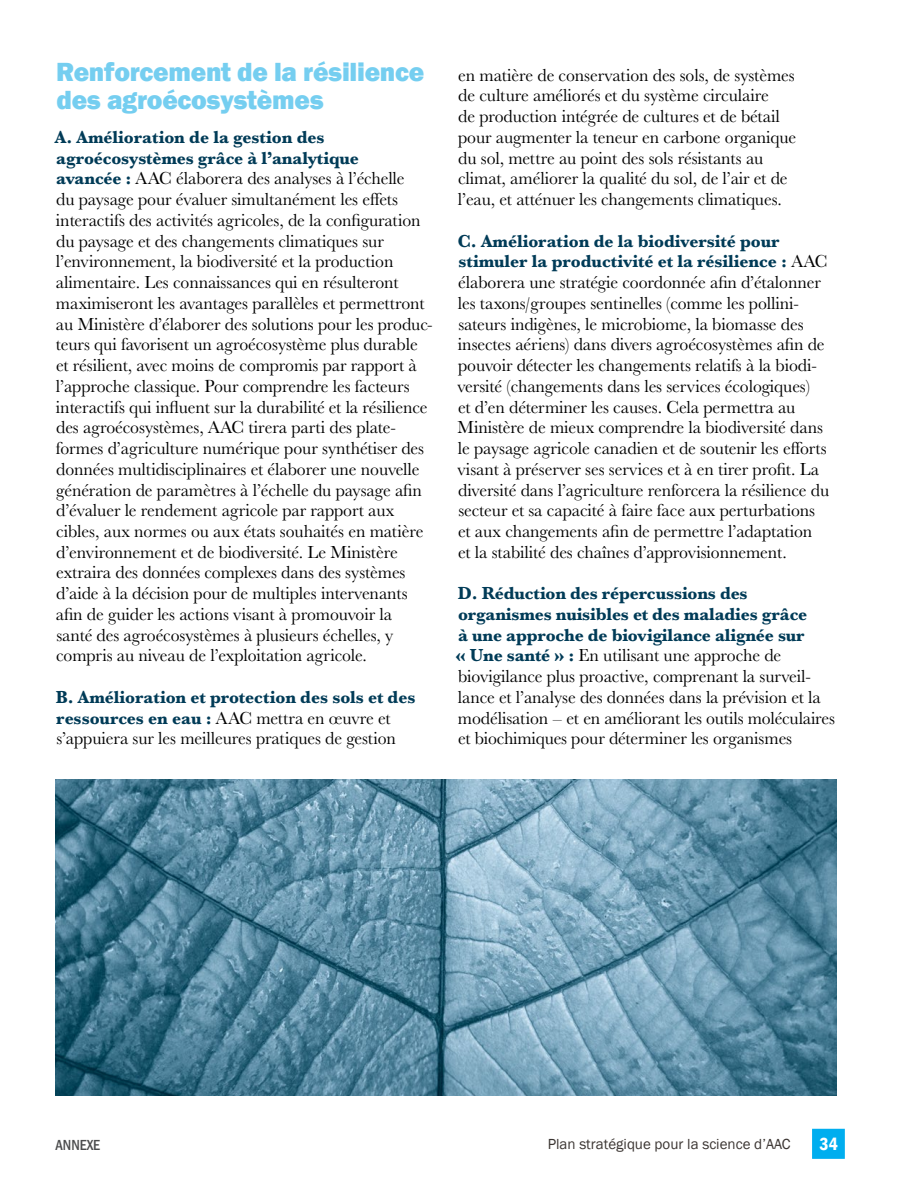
<style>
.page{position:relative;width:918px;height:1188px;background:#fff}
.page>*{position:absolute;margin:0;border:0;box-sizing:border-box;transform-origin:0 0}
.Sub_Header_I{font:800 27px/28.5px "Franklin Gothic";letter-spacing:-.01em;color:#75cef0}
.Paragraph_Style_1_FR{font:18px/20.7px "Baskerville URW";letter-spacing:-.005em;color:#000}
.t1{font:600 condensed 18px "Franklin Gothic";color:#fff}
.t2{font:15px "Franklin Gothic";color:#3b3532}
.t3{font:500 condensed 15px "Franklin Gothic";color:#4b4c4d}
.s1{font-weight:700;font-stretch:expanded;color:#003b57}
</style>
<div class="page">
<div style="left:812px;top:1129px;width:33px;height:30px;background:#00aeef;border:2px solid #00aeef"></div>
<img style="left:56px;top:780px;width:781px;height:316px">
<h2 class="Sub_Header_I" style="left:56px;top:57px;width:370px">Renforcement de la résilience des agroécosystèmes</h2>
<p class="Paragraph_Style_1_FR" style="left:55px;top:126px;width:379px"><span class="s1">A. Amélioration de la gestion des agroécosystèmes grâce à l’analytique<br>avancée :</span> AAC élaborera des analyses à l’échelle<br>du paysage pour évaluer simultanément les effets interactifs des activités agricoles, de la configuration du paysage et des changements climatiques sur l’environnement, la biodiversité et la production alimentaire. Les connaissances qui en résulteront maximiseront les avantages parallèles et permettront au Ministère d’élaborer des solutions pour les produc&shy;teurs qui favorisent un agroécosystème plus durable et résilient, avec moins de compromis par rapport à l’approche classique. Pour comprendre les facteurs interactifs qui influent sur la durabilité et la résilience des agroécosystèmes, AAC tirera parti des plate&shy;formes d’agriculture numérique pour synthétiser des données multidisciplinaires et élaborer une nouvelle génération de paramètres à l’échelle du paysage afin d’évaluer le rendement agricole par rapport aux cibles, aux normes ou aux états souhaités en matière d’environnement et de biodiversité. Le Ministère extraira des données complexes dans des systèmes d’aide à la décision pour de multiples intervenants afin de guider les actions visant à promouvoir la<br>santé des agroécosystèmes à plusieurs échelles, y compris au niveau de l’exploitation agricole.</p>
<p class="Paragraph_Style_1_FR" style="left:56px;top:686px;width:361px"><span class="s1">B. Amélioration et protection des sols et des ressources en eau :</span> AAC mettra en œuvre et s’appuiera sur les meilleures pratiques de gestion</p>
<p class="Paragraph_Style_1_FR" style="left:458px;top:64px;width:340px">en matière de conservation des sols, de systèmes de culture améliorés et du système circulaire<br>de production intégrée de cultures et de bétail pour augmenter la teneur en carbone organique du sol, mettre au point des sols résistants au climat, améliorer la qualité du sol, de l’air et de l’eau, et atténuer les changements climatiques.</p>
<p class="Paragraph_Style_1_FR" style="left:457px;top:230px;width:373px"><span class="s1">C. Amélioration de la biodiversité pour stimuler la productivité et la résilience :</span> AAC élaborera une stratégie coordonnée afin d’étalonner les taxons/groupes sentinelles (comme les pollini&shy;sateurs indigènes, le microbiome, la biomasse des insectes aériens) dans divers agroécosystèmes afin de pouvoir détecter les changements relatifs à la biodi&shy;versité (changements dans les services écologiques)<br>et d’en déterminer les causes. Cela permettra au Ministère de mieux comprendre la biodiversité dans le paysage agricole canadien et de soutenir les efforts visant à préserver ses services et à en tirer profit. La diversité dans l’agriculture renforcera la résilience du secteur et sa capacité à faire face aux perturbations et aux changements afin de permettre l’adaptation<br>et la stabilité des chaînes d’approvisionnement.</p>
<p class="Paragraph_Style_1_FR" style="left:456px;top:582px;width:381px"><span class="s1">D. Réduction des répercussions des organismes nuisibles et des maladies grâce<br>à une approche de biovigilance alignée sur<br>« Une santé » :</span> En utilisant une approche de biovigilance plus proactive, comprenant la surveil&shy;lance et l’analyse des données dans la prévision et la modélisation – et en améliorant les outils moléculaires et biochimiques pour déterminer les organismes</p>
<p class="t3" style="left:56px;top:1135px;width:46px">ANNEXE</p>
<p class="t2" style="left:548px;top:1135px;width:244px">Plan stratégique pour la science d’AAC</p>
<p class="t1" style="left:820px;top:1132px;width:20px">34</p>
</div>
